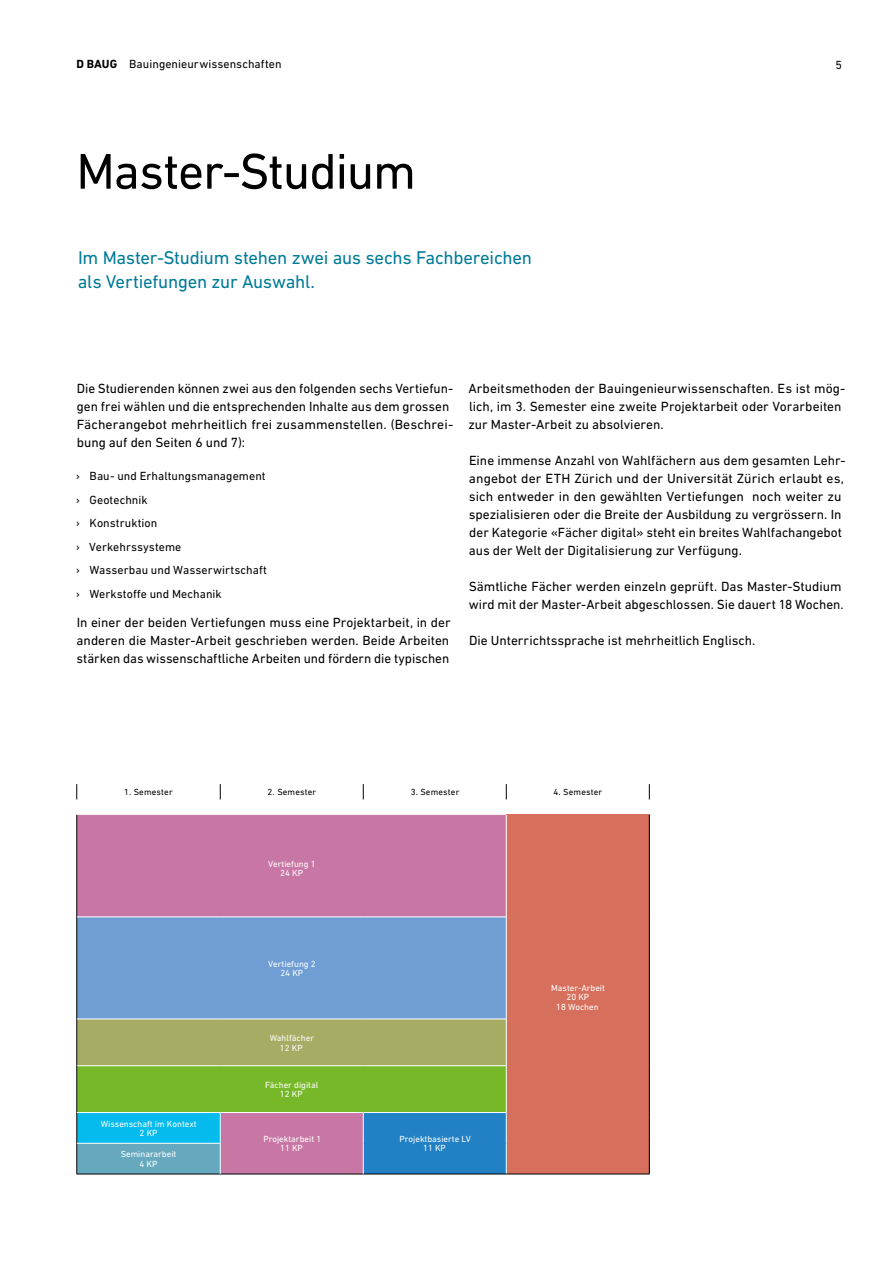
<style>
.page{position:relative;width:893px;height:1263px;background:#fff}
.page>*{position:absolute;margin:0;border:0;box-sizing:border-box;transform-origin:0 0}
.t1{font:51px "DIN Next W1 G";letter-spacing:-.025em;color:#000}
.t2{font:18.75px/24px "DIN Next W1 G";letter-spacing:-.015em;color:#007b98}
.t3{font:13.5px/18px "DIN Next W1 G";color:#000}
.t4{font:12px/23.5px "DIN Next W1 G";letter-spacing:.005em;color:#000}
.t5{font:9px/9.3px "DIN Next W1 G";color:#fff;text-align:center}
.t6{font:9px "DIN Next W1 G";letter-spacing:.02em;color:#000}
.s1{font-weight:700}
</style>
<div class="page">
<div style="left:78px;top:815px;width:428px;height:359px;background:#c877a5"></div>
<div style="left:506px;top:815px;width:143px;height:359px;background:#d66f5c"></div>
<div style="left:78px;top:918px;width:428px;height:101px;background:#6f9ed4"></div>
<div style="left:77px;top:1019px;width:429px;height:47px;background:#a7ac64"></div>
<div style="left:77px;top:1066px;width:429px;height:46px;background:#76b828"></div>
<div style="left:77px;top:1112px;width:143px;height:31px;background:#05bbee"></div>
<div style="left:363px;top:1112px;width:143px;height:62px;background:#2281c4"></div>
<div style="left:77px;top:1143px;width:143px;height:31px;background:#66a9bf"></div>
<svg style="left:77px;top:784px;width:1px;height:15px"></svg>
<svg style="left:220px;top:784px;width:1px;height:15px"></svg>
<svg style="left:363px;top:784px;width:1px;height:15px"></svg>
<svg style="left:506px;top:784px;width:1px;height:15px"></svg>
<svg style="left:649px;top:784px;width:1px;height:15px"></svg>
<hr style="left:77px;top:815px;width:1px;height:102px;background:#000">
<hr style="left:77px;top:917px;width:1px;height:102px;background:#000">
<hr style="left:77px;top:1019px;width:1px;height:47px;background:#000">
<hr style="left:506px;top:815px;width:1px;height:102px;background:#fff">
<hr style="left:506px;top:917px;width:1px;height:102px;background:#fff">
<hr style="left:506px;top:1113px;width:1px;height:30px;background:#fff">
<hr style="left:506px;top:1143px;width:1px;height:31px;background:#fff">
<hr style="left:506px;top:1019px;width:1px;height:46px;background:#fff">
<hr style="left:506px;top:1066px;width:1px;height:46px;background:#fff">
<hr style="left:77px;top:1143px;width:1px;height:31px;background:#000">
<hr style="left:77px;top:1174px;width:143px;height:1px;background:#000">
<hr style="left:220px;top:1174px;width:143px;height:1px;background:#000">
<hr style="left:649px;top:815px;width:1px;height:102px;background:#000">
<hr style="left:649px;top:917px;width:1px;height:102px;background:#000">
<hr style="left:649px;top:1019px;width:1px;height:47px;background:#000">
<hr style="left:649px;top:1066px;width:1px;height:46px;background:#000">
<hr style="left:649px;top:1112px;width:1px;height:31px;background:#000">
<hr style="left:649px;top:1143px;width:1px;height:31px;background:#000">
<hr style="left:363px;top:1174px;width:143px;height:1px;background:#000">
<hr style="left:506px;top:1174px;width:143px;height:1px;background:#000">
<hr style="left:77px;top:1019px;width:143px;height:1px;background:#fff">
<hr style="left:220px;top:1019px;width:143px;height:1px;background:#fff">
<hr style="left:363px;top:1019px;width:143px;height:1px;background:#fff">
<hr style="left:77px;top:1065px;width:143px;height:1px;background:#fff">
<hr style="left:220px;top:1065px;width:143px;height:1px;background:#fff">
<hr style="left:363px;top:1065px;width:143px;height:1px;background:#fff">
<hr style="left:77px;top:1066px;width:1px;height:46px;background:#000">
<hr style="left:77px;top:1112px;width:1px;height:31px;background:#000">
<hr style="left:77px;top:1112px;width:143px;height:1px;background:#fff">
<hr style="left:220px;top:1112px;width:143px;height:1px;background:#fff">
<hr style="left:363px;top:1112px;width:143px;height:1px;background:#fff">
<hr style="left:220px;top:1113px;width:1px;height:30px;background:#fff">
<hr style="left:77px;top:1143px;width:143px;height:1px;background:#fff">
<hr style="left:220px;top:1143px;width:1px;height:31px;background:#fff">
<hr style="left:363px;top:1113px;width:1px;height:30px;background:#fff">
<hr style="left:363px;top:1143px;width:1px;height:31px;background:#fff">
<hr style="left:77px;top:917px;width:143px;height:1px;background:#fff">
<hr style="left:220px;top:917px;width:143px;height:1px;background:#fff">
<hr style="left:363px;top:917px;width:143px;height:1px;background:#fff">
<p class="t4" style="left:77px;top:52px;width:207px"><span class="s1">D BAUG</span> Bauingenieurwissenschaften</p>
<p class="t4" style="left:835px;top:53px;width:8px">5</p>
<h1 class="t1" style="left:76px;top:142px;width:341px">Master-Studium</h1>
<h2 class="t2" style="left:78px;top:245px;width:456px">Im Master-Studium stehen zwei aus sechs Fachbereichen als Vertiefungen zur Auswahl.</h2>
<p class="t3" style="left:77px;top:379px;width:378px">Die Studierenden können zwei aus den folgenden sechs Vertiefun&shy;gen frei wählen und die entsprechenden Inhalte aus dem grossen Fächerangebot mehrheitlich frei zusammenstellen. (Beschrei&shy;bung auf den Seiten 6 und 7):</p>
<p class="t4" style="left:76px;top:464px;width:192px">› Bau- und Erhaltungsmanagement › Geotechnik<br>› Konstruktion<br>› Verkehrssysteme<br>› Wasserbau und Wasserwirtschaft › Werkstoffe und Mechanik</p>
<p class="t3" style="left:77px;top:613px;width:375px;text-align:justify">In einer der beiden Vertiefungen muss eine Projektarbeit, in der anderen die Master-Arbeit geschrieben werden. Beide Arbeiten stärken das wissenschaftliche Arbeiten und fördern die typischen</p>
<p class="t3" style="left:468px;top:379px;width:379px">Arbeitsmethoden der Bauingenieurwissenschaften. Es ist mög&shy;lich, im 3. Semester eine zweite Projektarbeit oder Vorarbeiten zur Master-Arbeit zu absolvieren.</p>
<p class="t3" style="left:469px;top:451px;width:378px">Eine immense Anzahl von Wahlfächern aus dem gesamten Lehr&shy;angebot der ETH Zürich und der Universität Zürich erlaubt es, sich entweder in den gewählten Vertiefungen noch weiter zu spezialisieren oder die Breite der Ausbildung zu vergrössern. In der Kategorie «Fächer digital» steht ein breites Wahlfachangebot aus der Welt der Digitalisierung zur Verfügung.</p>
<p class="t3" style="left:469px;top:577px;width:377px">Sämtliche Fächer werden einzeln geprüft. Das Master-Studium wird mit der Master-Arbeit abgeschlossen. Sie dauert 18 Wochen.</p>
<p class="t3" style="left:469px;top:631px;width:288px">Die Unterrichtssprache ist mehrheitlich Englisch.</p>
<p class="t6" style="left:124px;top:787px;width:50px">1. Semester</p>
<p class="t6" style="left:268px;top:787px;width:50px">2. Semester</p>
<p class="t6" style="left:411px;top:787px;width:50px">3. Semester</p>
<p class="t6" style="left:554px;top:787px;width:50px">4. Semester</p>
<p class="t5" style="left:268px;top:859px;width:49px">Vertiefung 1<br>24 KP</p>
<p class="t5" style="left:101px;top:1119px;width:97px">Wissenschaft im Kontext<br>2 KP</p>
<p class="t5" style="left:121px;top:1150px;width:57px">Seminararbeit<br>4 KP</p>
<p class="t5" style="left:268px;top:959px;width:49px">Vertiefung 2<br>24 KP</p>
<p class="t5" style="left:270px;top:1033px;width:46px">Wahlfächer<br>12 KP</p>
<p class="t5" style="left:265px;top:1080px;width:54px">Fächer digital<br>12 KP</p>
<p class="t5" style="left:263px;top:1134px;width:59px">Projektarbeit 1<br>11 KP</p>
<p class="t5" style="left:399px;top:1134px;width:73px">Projektbasierte LV<br>11 KP</p>
<p class="t5" style="left:551px;top:983px;width:55px">Master-Arbeit<br>20 KP<br>18 Wochen</p>
</div>
